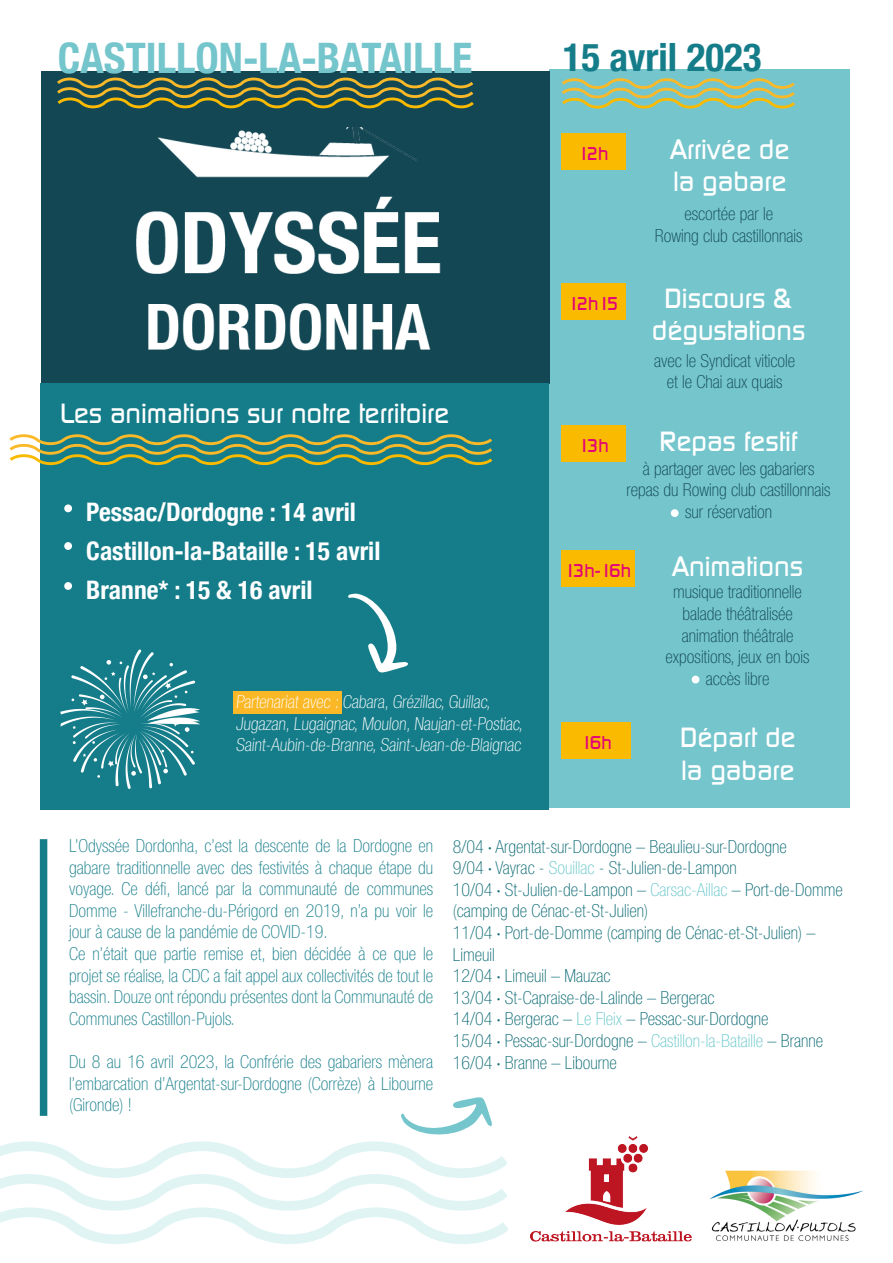
<style>
.page{position:relative;width:893px;height:1263px;background:#fff}
.page>*{position:absolute;margin:0;border:0;box-sizing:border-box;transform-origin:0 0}
.t1{font:700 condensed 42px "Helvetica Neue";color:#74c5cc}
.t2{font:700 condensed 39px "Helvetica Neue";color:#157d8a}
.t3{font:500 27px "Digital";color:#fff}
.t4{font:700 condensed 25.5px "Helvetica Neue";color:#fff}
.t5{font:100 condensed 18px/21.6px "Helvetica Neue";color:#157d8a;text-align:justify}
.t6{font:100 condensed 18px/21.6px "Helvetica Neue";color:#096973}
.t7{font:100 condensed 18px "Helvetica Neue";color:#124753}
.t8{font:100 condensed 18px/21.6px "Helvetica Neue";color:#fff}
.t9{font:500 18px "Digital";letter-spacing:-.085em;color:#e3007a}
.s1{font-family:"Myriad Pro";font-weight:400;font-stretch:normal}
.s2{color:#69c7cb}
</style>
<div class="page">
<div style="left:549px;top:69px;width:301px;height:739px;background:#74c5cc"></div>
<svg style="left:562px;top:78px;width:233px;height:31px"></svg>
<div style="left:561px;top:133px;width:65px;height:37px;background:#faba00"></div>
<div style="left:561px;top:283px;width:64px;height:36px;background:#faba00"></div>
<div style="left:561px;top:425px;width:65px;height:37px;background:#faba00"></div>
<div style="left:561px;top:550px;width:73px;height:37px;background:#faba00"></div>
<div style="left:40px;top:839px;width:7px;height:277px;background:#157d8a"></div>
<svg style="left:0;top:1095px;width:507px;height:149px"></svg>
<div style="left:561px;top:722px;width:70px;height:37px;background:#faba00"></div>
<div style="left:41px;top:71px;width:508px;height:312px;background:#124753"></div>
<div style="left:40px;top:383px;width:508px;height:427px;background:#157d8a"></div>
<svg style="left:9px;top:434px;width:484px;height:31px"></svg>
<svg style="left:348px;top:593px;width:60px;height:80px"></svg>
<svg style="left:60px;top:649px;width:140px;height:140px"></svg>
<img style="left:136px;top:127px;width:305px;height:224px">
<div style="left:64px;top:504px;width:8px;height:8px;background:#fff;border-radius:50%"></div>
<div style="left:64px;top:542px;width:8px;height:8px;background:#fff;border-radius:50%"></div>
<div style="left:64px;top:582px;width:8px;height:8px;background:#fff;border-radius:50%"></div>
<div style="left:233px;top:691px;width:108px;height:22px;background:#fbb826"></div>
<svg style="left:57px;top:77px;width:417px;height:32px"></svg>
<img style="left:709px;top:1170px;width:155px;height:71px">
<img style="left:531px;top:1136px;width:160px;height:105px">
<div style="left:671px;top:509px;width:8px;height:8px;background:#fff;border-radius:50%"></div>
<div style="left:692px;top:676px;width:7px;height:7px;background:#fff;border-radius:50%"></div>
<p class="t1" style="left:58px;top:32px;width:416px">CASTILLON-LA-BATAILLE</p>
<p class="t3" style="left:60px;top:397px;width:391px">Les animations sur notre territoire</p>
<p class="t4" style="left:86px;top:497px;width:271px">Pessac/Dordogne : 14 avril</p>
<p class="t4" style="left:86px;top:536px;width:296px">Castillon-la-Bataille : 15 avril</p>
<p class="t4" style="left:86px;top:575px;width:228px">Branne* : 15 &amp; 16 avril</p>
<p class="t8" style="left:236px;top:691px;width:291px">Partenariat avec : Cabara, Grézillac, Guillac,<br>Jugazan, Lugaignac, Moulon, Naujan-et-Postiac,<br>Saint-Aubin-de-Branne, Saint-Jean-de-Blaignac</p>
<p class="t2" style="left:563px;top:34px;width:200px">15 avril 2023</p>
<p class="t9" style="left:578px;top:143px;width:32px">12h</p>
<p class="t3" style="left:670px;top:133px;width:121px">Arrivée de</p>
<p class="t3" style="left:673px;top:166px;width:115px">la gabare</p>
<p class="t7" style="left:684px;top:204px;width:90px">escortée par le</p>
<p class="t7" style="left:655px;top:225px;width:149px">Rowing club castillonnais</p>
<p class="t9" style="left:568px;top:293px;width:52px">12h15</p>
<p class="t3" style="left:664px;top:283px;width:130px">Discours &amp;</p>
<p class="t3" style="left:652px;top:315px;width:155px">dégustations</p>
<p class="t7" style="left:654px;top:350px;width:142px">avec le Syndicat viticole</p>
<p class="t7" style="left:667px;top:372px;width:117px">et le Chai aux quais</p>
<p class="t9" style="left:579px;top:435px;width:32px">13h</p>
<p class="t3" style="left:660px;top:425px;width:140px">Repas festif</p>
<p class="t7" style="left:643px;top:458px;width:173px">à partager avec les gabariers</p>
<p class="t7" style="left:626px;top:480px;width:205px">repas du Rowing club castillonnais</p>
<p class="t7" style="left:685px;top:502px;width:88px">sur réservation</p>
<p class="t9" style="left:564px;top:560px;width:68px">13h-16h</p>
<p class="t3" style="left:672px;top:550px;width:132px">Animations</p>
<p class="t7" style="left:673px;top:582px;width:130px">musique traditionnelle</p>
<p class="t7" style="left:682px;top:604px;width:112px">balade théâtralisée</p>
<p class="t7" style="left:682px;top:625px;width:113px">animation théâtrale</p>
<p class="t7" style="left:666px;top:647px;width:145px">expositions, jeux en bois</p>
<p class="t7" style="left:706px;top:668px;width:65px">accès libre</p>
<p class="t9" style="left:581px;top:732px;width:32px">16h</p>
<p class="t3" style="left:680px;top:722px;width:117px">Départ de</p>
<p class="t3" style="left:681px;top:755px;width:115px">la gabare</p>
<p class="t5" style="left:69px;top:835px;width:366px">L’Odyssée Dordonha, c’est la descente de la Dordogne en gabare traditionnelle avec des festivités à chaque étape du voyage. Ce défi, lancé par la communauté de communes Domme - Villefranche-du-Périgord en 2019, n’a pu voir le jour à cause de la pandémie de COVID-19.</p>
<p class="t5" style="left:69px;top:943px;width:366px">Ce n’était que partie remise et, bien décidée à ce que le projet se réalise, la CDC a fait appel aux collectivités de tout le bassin. Douze ont répondu présentes dont la Communauté de Communes Castillon-Pujols.</p>
<p class="t5" style="left:69px;top:1051px;width:366px">Du 8 au 16 avril 2023, la Confrérie des gabariers mènera l’embarcation d’Argentat-sur-Dordogne (Corrèze) à Libourne (Gironde) !</p>
<p class="t6" style="left:453px;top:835px;width:391px">8/04 <span class="s1">·</span> Argentat-sur-Dordogne – Beaulieu-sur-Dordogne<br>9/04 <span class="s1">·</span> Vayrac - <span class="s2">Souillac</span> - St-Julien-de-Lampon<br>10/04 <span class="s1">·</span> St-Julien-de-Lampon – <span class="s2">Carsac-Aillac</span> – Port-de-Domme (camping de Cénac-et-St-Julien)<br>11/04 <span class="s1">·</span> Port-de-Domme (camping de Cénac-et-St-Julien) – Limeuil<br>12/04 <span class="s1">·</span> Limeuil – Mauzac<br>13/04 <span class="s1">·</span> St-Capraise-de-Lalinde – Bergerac<br>14/04 <span class="s1">·</span> Bergerac – <span class="s2">Le Fleix</span> – Pessac-sur-Dordogne<br>15/04 <span class="s1">·</span> Pessac-sur-Dordogne – <span class="s2">Castillon-la-Bataille</span> – Branne 16/04 <span class="s1">·</span> Branne – Libourne</p>
</div>
